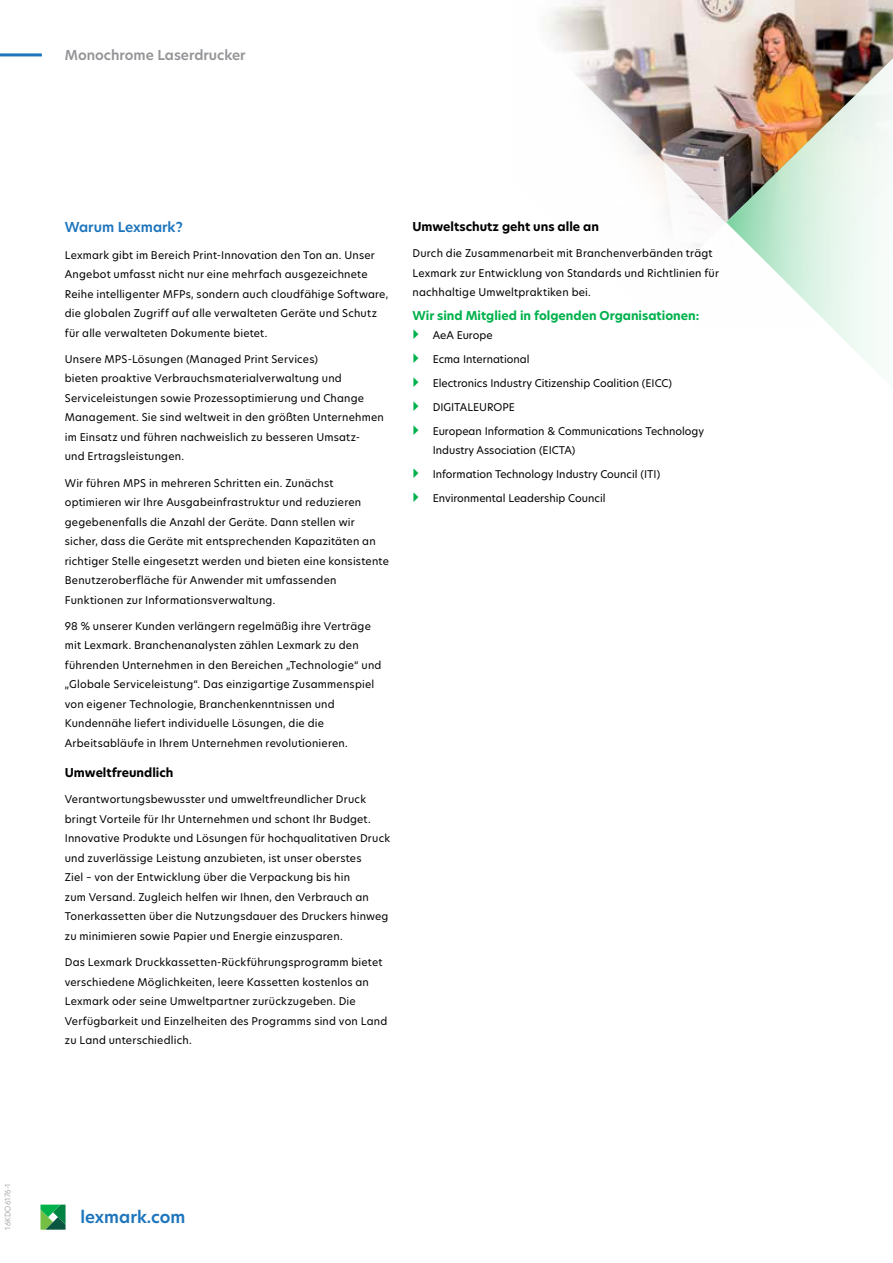
<style>
.page{position:relative;width:893px;height:1263px;background:#fff}
.page>*{position:absolute;margin:0;border:0;box-sizing:border-box;transform-origin:0 0}
.t1{font:600 16.5px "TP Hero";color:#1c75bc}
.t2{font:600 13.5px "TP Hero";color:#939598}
.t3{font:600 13.5px "TP Hero";color:#1c75bc}
.t4{font:700 12px "TP Hero";color:#000}
.t5{font:700 12px "TP Hero";color:#00b14c}
.t6{font:10.5px/19.5px "TP Hero";letter-spacing:.02em;color:#000}
.t7{font:10.5px/19.5px "TP Hero";color:#000}
.t8{font:300 7.5px "TP Hero";color:#939598}
</style>
<div class="page">
<svg style="left:40px;top:1204px;width:26px;height:26px"></svg>
<hr style="left:0;top:53px;width:42px;height:3px;background:#1c75bc">
<svg style="left:546px;top:0;width:347px;height:247px"></svg>
<img style="left:726px;top:43px;width:167px;height:326px">
<p class="t2" style="left:65px;top:46px;width:182px">Monochrome Laserdrucker</p>
<p class="t3" style="left:65px;top:218px;width:120px">Warum Lexmark?</p>
<p class="t6" style="left:65px;top:245px;width:325px">Lexmark gibt im Bereich Print-Innovation den Ton an. Unser Angebot umfasst nicht nur eine mehrfach ausgezeichnete Reihe intelligenter MFPs, sondern auch cloudfähige Software, die globalen Zugriff auf alle verwalteten Geräte und Schutz für alle verwalteten Dokumente bietet.</p>
<p class="t6" style="left:65px;top:349px;width:321px">Unsere MPS-Lösungen (Managed Print Services)<br>bieten proaktive Verbrauchsmaterialverwaltung und Serviceleistungen sowie Prozessoptimierung und Change Management. Sie sind weltweit in den größten Unternehmen im Einsatz und führen nachweislich zu besseren Umsatz-<br>und Ertragsleistungen.</p>
<p class="t6" style="left:65px;top:473px;width:326px">Wir führen MPS in mehreren Schritten ein. Zunächst optimieren wir Ihre Ausgabeinfrastruktur und reduzieren gegebenenfalls die Anzahl der Geräte. Dann stellen wir sicher, dass die Geräte mit entsprechenden Kapazitäten an richtiger Stelle eingesetzt werden und bieten eine konsistente Benutzeroberfläche für Anwender mit umfassenden Funktionen zur Informationsverwaltung.</p>
<p class="t6" style="left:65px;top:616px;width:318px">98 % unserer Kunden verlängern regelmäßig ihre Verträge mit Lexmark. Branchenanalysten zählen Lexmark zu den führenden Unternehmen in den Bereichen „Technologie“ und „Globale Serviceleistung“. Das einzigartige Zusammenspiel von eigener Technologie, Branchenkenntnissen und Kundennähe liefert individuelle Lösungen, die die Arbeitsabläufe in Ihrem Unternehmen revolutionieren.</p>
<p class="t4" style="left:65px;top:764px;width:110px">Umweltfreundlich</p>
<p class="t6" style="left:65px;top:789px;width:327px">Verantwortungsbewusster und umweltfreundlicher Druck bringt Vorteile für Ihr Unternehmen und schont Ihr Budget.<br>Innovative Produkte und Lösungen für hochqualitativen Druck und zuverlässige Leistung anzubieten, ist unser oberstes<br>Ziel – von der Entwicklung über die Verpackung bis hin<br>zum Versand. Zugleich helfen wir Ihnen, den Verbrauch an Tonerkassetten über die Nutzungsdauer des Druckers hinweg zu minimieren sowie Papier und Energie einzusparen.</p>
<p class="t6" style="left:65px;top:952px;width:324px">Das Lexmark Druckkassetten-Rückführungsprogramm bietet verschiedene Möglichkeiten, leere Kassetten kostenlos an Lexmark oder seine Umweltpartner zurückzugeben. Die Verfügbarkeit und Einzelheiten des Programms sind von Land zu Land unterschiedlich.</p>
<p class="t4" style="left:412px;top:219px;width:188px">Umweltschutz geht uns alle an</p>
<p class="t6" style="left:412px;top:244px;width:308px">Durch die Zusammenarbeit mit Branchenverbänden trägt<br>Lexmark zur Entwicklung von Standards und Richtlinien für nachhaltige Umweltpraktiken bei.</p>
<p class="t5" style="left:412px;top:307px;width:288px">Wir sind Mitglied in folgenden Organisationen:</p>
<p class="t7" style="left:433px;top:325px;width:61px">AeA Europe</p>
<p class="t7" style="left:433px;top:349px;width:98px">Ecma International</p>
<p class="t7" style="left:433px;top:373px;width:241px">Electronics Industry Citizenship Coalition (EICC)</p>
<p class="t7" style="left:433px;top:397px;width:84px">DIGITALEUROPE</p>
<p class="t7" style="left:433px;top:421px;width:273px">European Information &amp; Communications Technology<br>Industry Association (EICTA)</p>
<p class="t7" style="left:433px;top:464px;width:229px">Information Technology Industry Council (ITI)</p>
<p class="t7" style="left:433px;top:488px;width:174px">Environmental Leadership Council</p>
<p class="t8" style="left:3px;top:1230px;width:48px;rotate:-90deg">16KDO6176-1</p>
<h1 class="t1" style="left:80px;top:1206px;width:106px">lexmark.com</h1>
</div>
